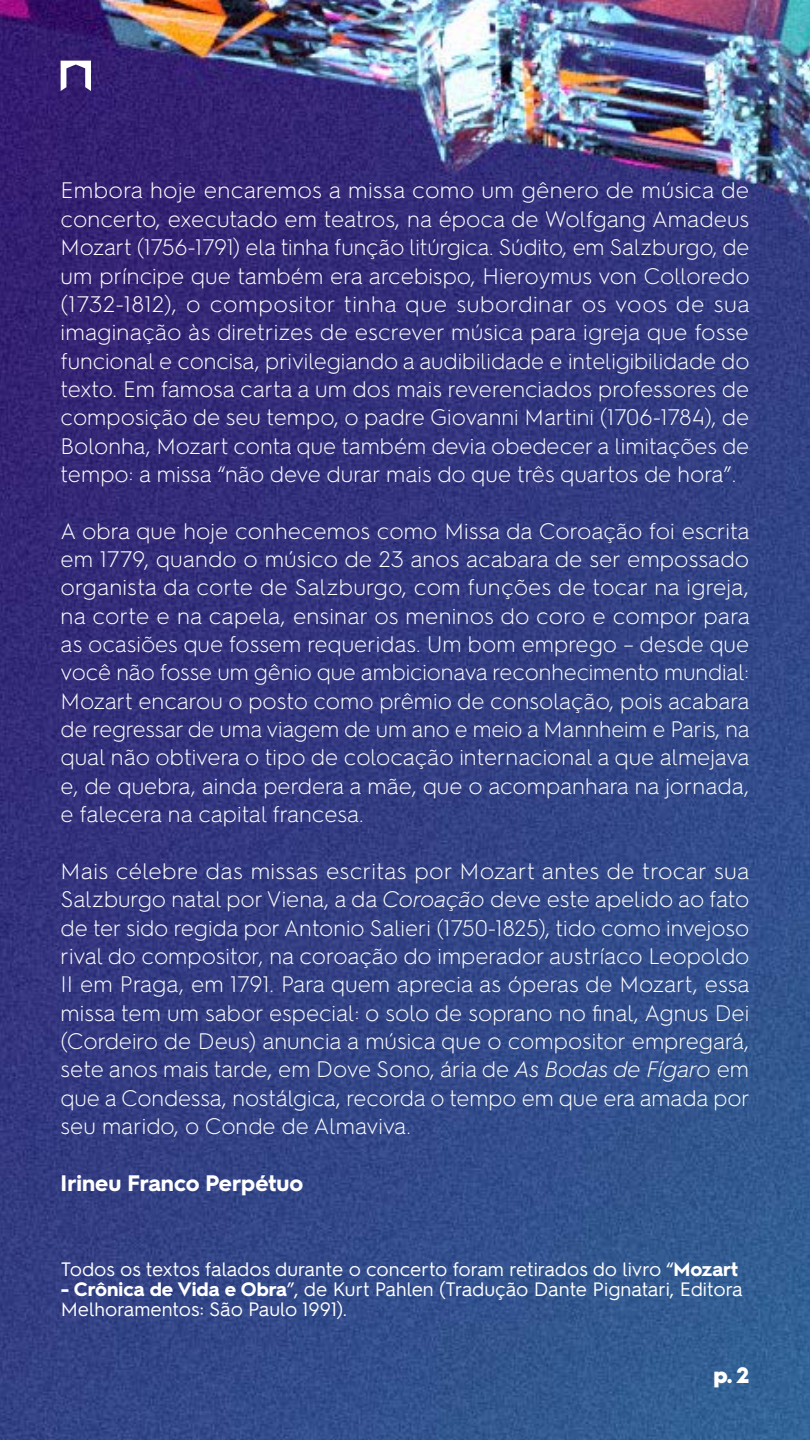
<style>
.page{position:relative;width:810px;height:1440px;background:#fff}
.page>*{position:absolute;margin:0;border:0;box-sizing:border-box;transform-origin:0 0}
.t1{font:300 22.5px/28.3px "Hurme Geometric Sans 2";color:#fff;text-align:justify}
.t2{font:700 22.5px "Hurme Geometric Sans 2";color:#fff}
.t3{font:900 22.5px "Hurme Geometric Sans 2";color:#fff}
.t4{font:19.5px/20.2px "Hurme Geometric Sans 2";color:#fff}
.s1{font-style:italic}
.s2{font-weight:700}
</style>
<div class="page">
<img style="left:0;top:0;width:810px;height:1440px">
<svg style="left:61px;top:61px;width:30px;height:30px"></svg>
<p class="t1" style="left:61px;top:175px;width:691px">Embora hoje encaremos a missa como um gênero de música de concerto, executado em teatros, na época de Wolfgang Amadeus Mozart (1756-1791) ela tinha função litúrgica. Súdito, em Salzburgo, de um príncipe que também era arcebispo, Hieroymus von Colloredo (1732-1812), o compositor tinha que subordinar os voos de sua imaginação às diretrizes de escrever música para igreja que fosse funcional e concisa, privilegiando a audibilidade e inteligibilidade do texto. Em famosa carta a um dos mais reverenciados professores de composição de seu tempo, o padre Giovanni Martini (1706-1784), de Bolonha, Mozart conta que também devia obedecer a limitações de tempo: a missa “não deve durar mais do que três quartos de hora”.</p>
<p class="t1" style="left:61px;top:515px;width:691px">A obra que hoje conhecemos como Missa da Coroação foi escrita em 1779, quando o músico de 23 anos acabara de ser empossado organista da corte de Salzburgo, com funções de tocar na igreja, na corte e na capela, ensinar os meninos do coro e compor para as ocasiões que fossem requeridas. Um bom emprego – desde que você não fosse um gênio que ambicionava reconhecimento mundial:<br>Mozart encarou o posto como prêmio de consolação, pois acabara de regressar de uma viagem de um ano e meio a Mannheim e Paris, na qual não obtivera o tipo de colocação internacional a que almejava e, de quebra, ainda perdera a mãe, que o acompanhara na jornada, e falecera na capital francesa.</p>
<p class="t1" style="left:61px;top:856px;width:691px">Mais célebre das missas escritas por Mozart antes de trocar sua Salzburgo natal por Viena, a da <span class="s1">Coroação</span> deve este apelido ao fato de ter sido regida por Antonio Salieri (1750-1825), tido como invejoso rival do compositor, na coroação do imperador austríaco Leopoldo II em Praga, em 1791. Para quem aprecia as óperas de Mozart, essa missa tem um sabor especial: o solo de soprano no final, Agnus Dei (Cordeiro de Deus) anuncia a música que o compositor empregará, sete anos mais tarde, em Dove Sono, ária de <span class="s1">As Bodas de Fígaro</span> em que a Condessa, nostálgica, recorda o tempo em que era amada por seu marido, o Conde de Almaviva.</p>
<p class="t2" style="left:61px;top:1167px;width:244px">Irineu Franco Perpétuo</p>
<p class="t4" style="left:61px;top:1258px;width:679px">Todos os textos falados durante o concerto foram retirados do livro “<span class="s2">Mozart</span></p>
<p class="t4" style="left:61px;top:1278px;width:683px"><span class="s2">- Crônica de Vida e Obra</span>”, de Kurt Pahlen (Tradução Dante Pignatari, Editora<br>Melhoramentos: São Paulo 1991).</p>
<p class="t3" style="left:713px;top:1359px;width:37px">p. 2</p>
</div>
